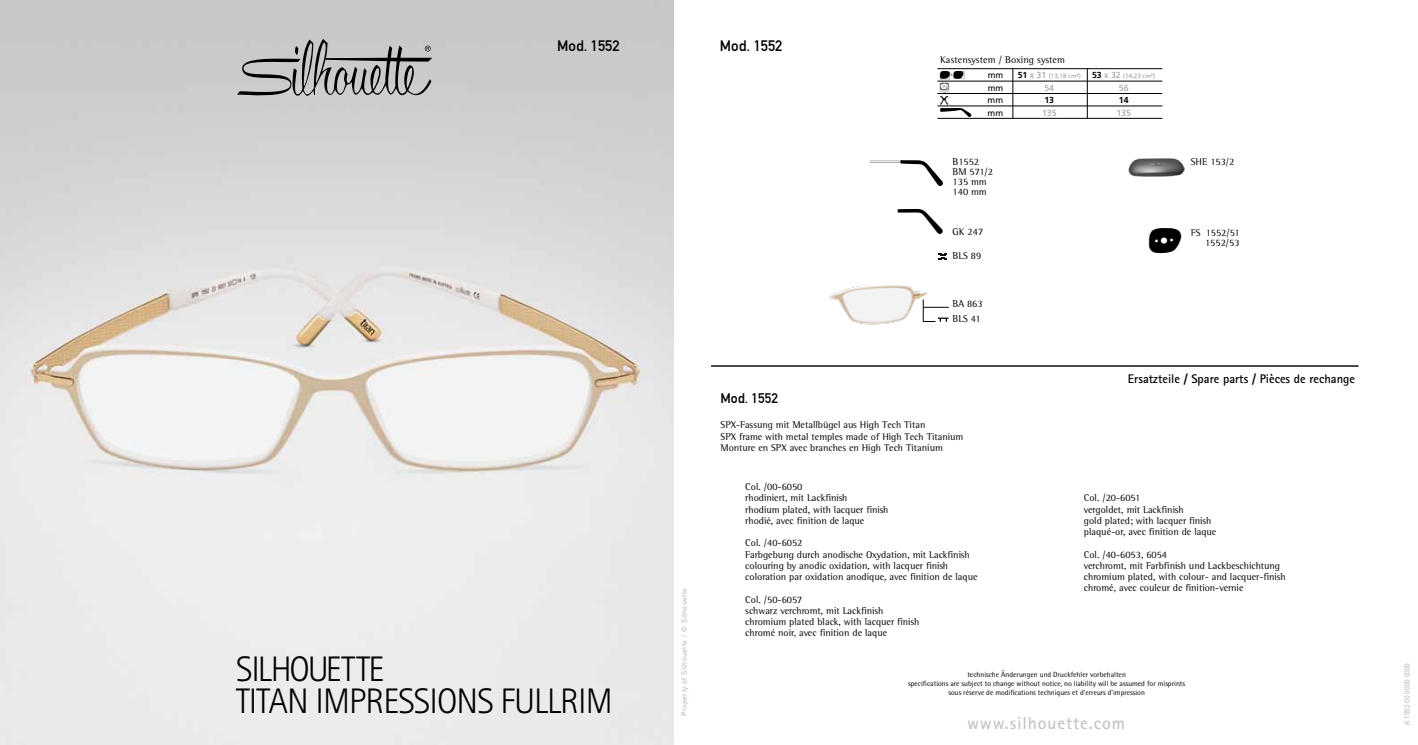
<style>
.page{position:relative;width:1418px;height:745px;background:#fff}
.page>*{position:absolute;margin:0;border:0;box-sizing:border-box;transform-origin:0 0}
.t1{font:300 35.5px/31.2px "Rotis Sans Serif";letter-spacing:-.025em;color:#000}
.t2{font:31.25px "Silhouette Font";color:#000}
.t3{font:700 17.5px "Rotis Sans Serif";letter-spacing:.05em;color:#c5c6c6}
.t4{font:15px "DIN Mittelschrift";color:#000}
.t5{font:14px "Silhouette Font";color:#000}
.t6{font:13.75px "DIN Mittelschrift";color:#000}
.t7{font:700 12.5px "Rotis Sans Serif";color:#000}
.t8{font:11.25px/12.4px "Silhouette Font";color:#000}
.t9{font:10px/11.2px "Rotis Semi Serif";color:#000}
.t10{font:8.75px "Frutiger";color:#9c9d9d}
.t11{font:8.75px "Frutiger";color:#000}
.t12{font:700 8.75px "Frutiger";color:#000}
.t13{font:7.5px/8.8px "Rotis Semi Sans";color:#000;text-align:center}
.t14{font:7.5px "DIN Mittelschrift";letter-spacing:.05em;color:#c5c6c6}
.t15{font:7.5px "DIN Mittelschrift";color:#c5c6c6}
.t16{font:6.25px "Frutiger";color:#9c9d9d}
.s1{font-weight:700;font-size:8.75px;color:#000}
.s2{font-size:8.75px}
</style>
<div class="page">
<img style="left:0;top:0;width:673px;height:744px">
<svg style="left:237px;top:39px;width:195px;height:65px;background:#a6a6a6"></svg>
<img style="left:829px;top:285px;width:99px;height:40px">
<hr style="left:711px;top:365px;width:647px;height:1px;background:#000">
<svg style="left:869px;top:160px;width:74px;height:26px"></svg>
<img style="left:1128px;top:158px;width:56px;height:19px">
<svg style="left:938px;top:253px;width:8px;height:7px"></svg>
<svg style="left:923px;top:299px;width:25px;height:23px"></svg>
<hr style="left:937px;top:68px;width:225px;height:1px;background:#000">
<hr style="left:937px;top:81px;width:225px;height:1px;background:#000">
<hr style="left:937px;top:93px;width:225px;height:1px;background:#000">
<hr style="left:937px;top:106px;width:225px;height:1px;background:#000">
<hr style="left:937px;top:118px;width:225px;height:1px;background:#000">
<hr style="left:1012px;top:69px;width:1px;height:49px;background:#000">
<hr style="left:1087px;top:69px;width:1px;height:49px;background:#000">
<h3 class="t4" style="left:557px;top:37px;width:64px">Mod. 1552</h3>
<h3 class="t4" style="left:719px;top:37px;width:64px">Mod. 1552</h3>
<p class="t9" style="left:940px;top:54px;width:126px">Kastensystem / Boxing system</p>
<p class="t8" style="left:940px;top:70px;width:27px">z</p>
<p class="t11" style="left:987px;top:70px;width:17px">mm</p>
<p class="t16" style="left:1017px;top:72px;width:65px"><span class="s1">51</span> <span class="s2">x 31</span> (13,18 cm²)</p>
<p class="t16" style="left:1092px;top:72px;width:65px"><span class="s1">53</span> <span class="s2">x 32</span> (14,23 cm²)</p>
<h3 class="t5" style="left:940px;top:80px;width:11px">t</h3>
<p class="t11" style="left:987px;top:83px;width:17px">mm</p>
<p class="t10" style="left:1044px;top:83px;width:11px">54</p>
<p class="t10" style="left:1118px;top:83px;width:11px">56</p>
<p class="t8" style="left:940px;top:94px;width:33px">h b</p>
<p class="t11" style="left:987px;top:95px;width:17px">mm</p>
<p class="t12" style="left:1044px;top:95px;width:11px">13</p>
<p class="t12" style="left:1118px;top:95px;width:11px">14</p>
<p class="t11" style="left:987px;top:107px;width:17px">mm</p>
<p class="t10" style="left:1042px;top:107px;width:16px">135</p>
<p class="t10" style="left:1116px;top:107px;width:16px">135</p>
<h2 class="t2" style="left:897px;top:205px;width:48px">x</h2>
<p class="t9" style="left:952px;top:156px;width:42px;line-height:10px">B1552<br>BM 571/2<br>135 mm<br>140 mm</p>
<p class="t9" style="left:952px;top:226px;width:32px">GK 247</p>
<p class="t9" style="left:952px;top:250px;width:30px">BLS 89</p>
<p class="t9" style="left:952px;top:296px;width:32px;line-height:15px">BA 863<br>BLS 41</p>
<p class="t9" style="left:1190px;top:156px;width:45px">SHE 153/2</p>
<h2 class="t2" style="left:1148px;top:223px;width:35px">j</h2>
<p class="t9" style="left:1205px;top:236px;width:36px">1552/53</p>
<p class="t9" style="left:1190px;top:226px;width:50px">FS 1552/51</p>
<p class="t7" style="left:1127px;top:371px;width:229px">Ersatzteile / Spare parts / Pièces de rechange</p>
<h1 class="t1" style="left:236px;top:653px;width:378px">SILHOUETTE<br>TITAN IMPRESSIONS FULLRIM</h1>
<p class="t14" style="left:680px;top:715px;width:129px;rotate:-90deg">Property of Silhouette / © Silhouette</p>
<h3 class="t6" style="left:720px;top:389px;width:59px">Mod. 1552</h3>
<p class="t9" style="left:720px;top:419px;width:244px">SPX-Fassung mit Metallbügel aus High Tech Titan<br>SPX frame with metal temples made of High Tech Titanium<br>Monture en SPX avec branches en High Tech Titanium</p>
<p class="t9" style="left:745px;top:480px;width:145px">Col. /00-6050<br>rhodiniert, mit Lackfinish<br>rhodium plated, with lacquer finish rhodié, avec finition de laque</p>
<p class="t9" style="left:745px;top:537px;width:234px">Col. /40-6052<br>Farbgebung durch anodische Oxydation, mit Lackfinish colouring by anodic oxidation, with lacquer finish coloration par oxidation anodique, avec finition de laque</p>
<p class="t9" style="left:745px;top:593px;width:175px">Col. /50-6057<br>schwarz verchromt, mit Lackfinish chromium plated black, with lacquer finish chromé noir, avec finition de laque</p>
<p class="t9" style="left:1083px;top:492px;width:134px">Col. /20-6051<br>vergoldet, mit Lackfinish<br>gold plated; with lacquer finish plaqué-or, avec finition de laque</p>
<p class="t9" style="left:1083px;top:548px;width:203px">Col. /40-6053, 6054<br>verchromt, mit Farbfinish und Lackbeschichtung chromium plated, with colour- and lacquer-finish chromé, avec couleur de finition-vernie</p>
<p class="t13" style="left:908px;top:669px;width:278px">technische Änderungen und Druckfehler vorbehalten<br>specifications are subject to change without notice, no liability will be assumed for misprints sous réserve de modifications techniques et d'erreurs d'impression</p>
<h3 class="t3" style="left:967px;top:712px;width:160px">www.silhouette.com</h3>
<p class="t15" style="left:1402px;top:725px;width:64px;rotate:-90deg">K 1552 00 0000 0000</p>
</div>
